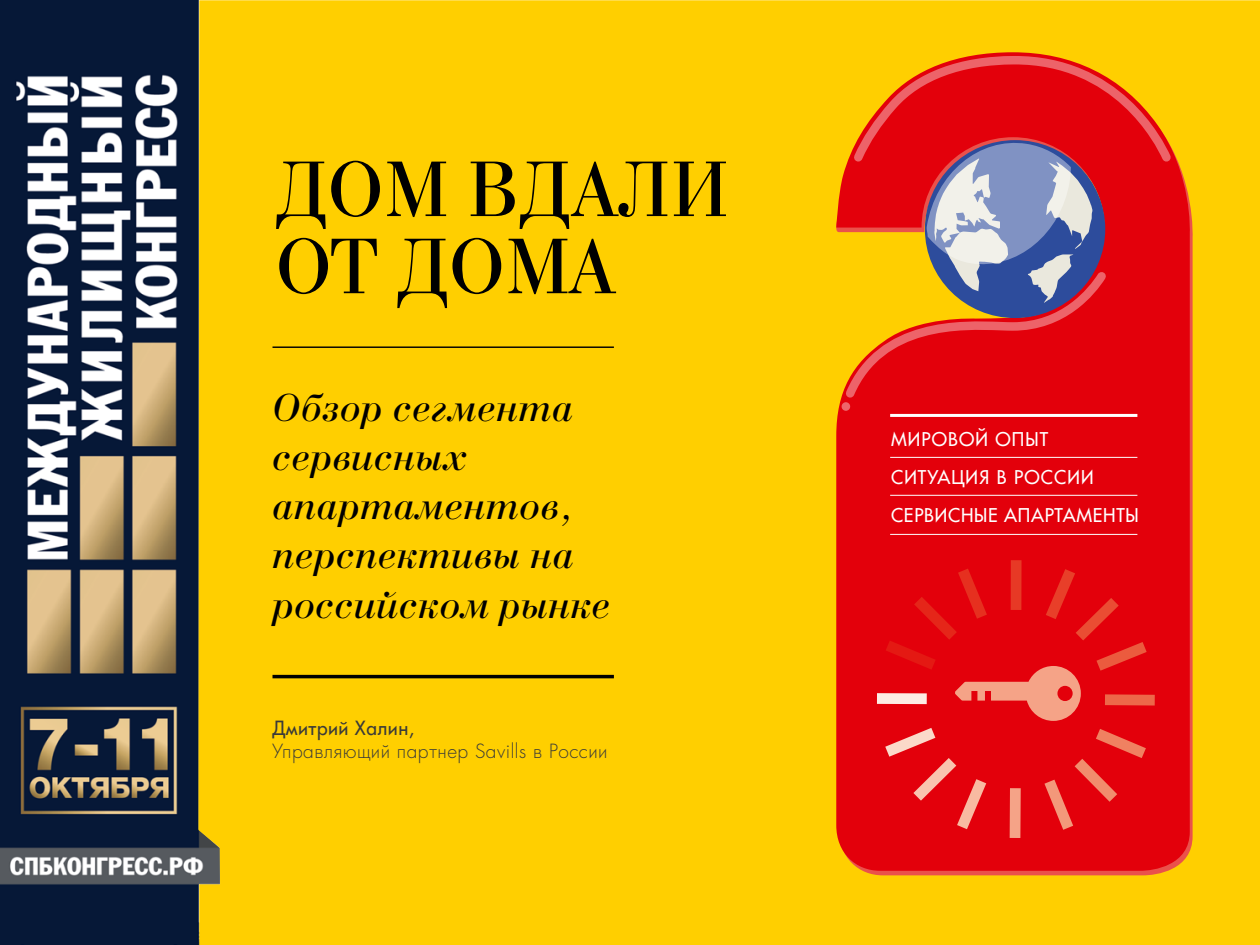
<style>
.page{position:relative;width:1260px;height:945px;background:#fff}
.page>*{position:absolute;margin:0;border:0;box-sizing:border-box;transform-origin:0 0}
.t1{font:83.12px/77.2px "Bodoni C";color:#000;scale:.93 1}
.t2{font:italic 41.12px/49.4px "Bodoni C";letter-spacing:.01em;color:#000}
.t3{font:300 19.07px "Favorit";letter-spacing:.025em;color:#3a3a39}
.t4{font:19.07px "Favorit";letter-spacing:.025em;color:#3a3a39}
.t5{font:18.55px/37.6px "Favorit";letter-spacing:.06em;color:#fff}
</style>
<div class="page">
<img style="left:0;top:0;width:198px;height:945px">
<div style="left:198px;top:0;width:1062px;height:945px;background:#ffcf00"></div>
<svg style="left:836px;top:52px;width:356px;height:819px;background:#e4090b"></svg>
<div style="left:842px;top:402px;width:8px;height:9px;background:#ee656b;border-radius:50%"></div>
<svg style="left:844px;top:54px;width:328px;height:345px;background:#d24b36"></svg>
<div style="left:1105px;top:694px;width:50px;height:12px;background:#ed6849"></div>
<svg style="left:1044px;top:729px;width:102px;height:101px;background:#e5151a"></svg>
<div style="left:1010px;top:788px;width:11px;height:50px;background:#f5a387"></div>
<svg style="left:885px;top:728px;width:101px;height:101px;background:#e61f25"></svg>
<div style="left:877px;top:693px;width:50px;height:11px;background:#fdece4"></div>
<div style="left:1011px;top:560px;width:11px;height:50px;background:#e73925"></div>
<svg style="left:886px;top:569px;width:261px;height:152px;background:#e5161b"></svg>
<hr style="left:890px;top:414px;width:247px;height:3px;background:#fff">
<hr style="left:890px;top:495px;width:247px;height:1px;background:#fff">
<hr style="left:890px;top:457px;width:247px;height:1px;background:#fff">
<hr style="left:890px;top:534px;width:247px;height:1px;background:#fff">
<hr style="left:273px;top:675px;width:341px;height:3px;background:#000">
<hr style="left:273px;top:346px;width:341px;height:2px;background:#000">
<div style="left:275px;top:152px;width:454px;height:64px;background:#ffcf00"></div>
<div style="left:275px;top:229px;width:341px;height:64px;background:#ffcf00"></div>
<h1 class="t1" style="left:275px;top:151px;width:489px">ДОМ ВДАЛИ<br>ОТ ДОМА</h1>
<p class="t2" style="left:273px;top:383px;width:340px">Обзор сегмента сервисных апартаментов, перспективы на российском рынке</p>
<p class="t4" style="left:273px;top:716px;width:143px">Дмитрий Халин,</p>
<p class="t3" style="left:273px;top:739px;width:337px">Управляющий партнер Savills в России</p>
<p class="t5" style="left:891px;top:421px;width:249px">МИРОВОЙ ОПЫТ<br>СИТУАЦИЯ В РОССИИ<br>СЕРВИСНЫЕ АПАРТАМЕНТЫ</p>
</div>
